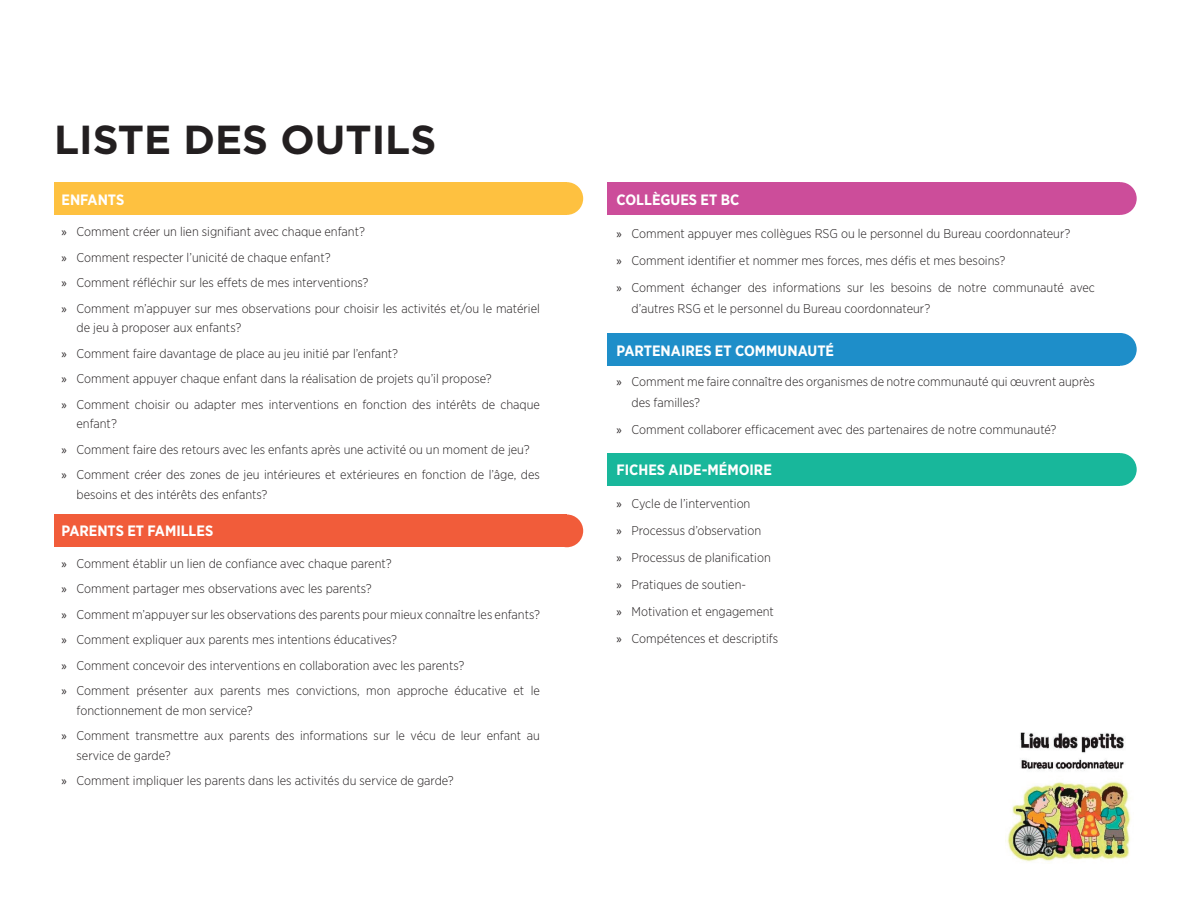
<style>
.page{position:relative;width:1188px;height:918px;background:#fff}
.page>*{position:absolute;margin:0;border:0;box-sizing:border-box;transform-origin:0 0}
.t1{font:700 40.5px "Gotham";color:#231f20}
.t2{font:700 15px "Gotham Narrow";color:#fff}
.t3{font:300 12.75px/19.5px "Gotham Narrow";color:#231f20}
.s1{font-family:"Myriad Pro";font-weight:400}
</style>
<div class="page">
<div style="left:550px;top:182px;width:33px;height:33px;background:#fec140;border-radius:50%"></div>
<div style="left:54px;top:182px;width:513px;height:33px;background:#fec140"></div>
<div style="left:550px;top:514px;width:33px;height:33px;background:#f15c3a;border-radius:50%"></div>
<div style="left:54px;top:514px;width:513px;height:33px;background:#f15c3a"></div>
<div style="left:1104px;top:182px;width:33px;height:33px;background:#cc4d9a;border-radius:50%"></div>
<div style="left:608px;top:182px;width:512px;height:33px;background:#cc4d9a"></div>
<div style="left:1104px;top:453px;width:33px;height:33px;background:#18b79b;border-radius:50%"></div>
<div style="left:608px;top:453px;width:512px;height:33px;background:#18b79b"></div>
<div style="left:1104px;top:333px;width:33px;height:33px;background:#1e8ec9;border-radius:50%"></div>
<div style="left:608px;top:333px;width:512px;height:33px;background:#1e8ec9"></div>
<img style="left:1007px;top:732px;width:124px;height:130px">
<p class="t1" style="left:54px;top:113px;width:384px">LISTE DES OUTILS</p>
<p class="t2" style="left:62px;top:190px;width:64px">ENFANTS</p>
<p class="t3" style="left:62px;top:222px;width:305px"><span class="s1">»</span> Comment créer un lien signifiant avec chaque enfant?</p>
<p class="t3" style="left:62px;top:247px;width:271px"><span class="s1">»</span> Comment respecter l’unicité de chaque enfant?</p>
<p class="t3" style="left:62px;top:273px;width:308px"><span class="s1">»</span> Comment réfléchir sur les effets de mes interventions?</p>
<p class="t3" style="left:76px;top:298px;width:465px;text-indent:-15px"><span class="s1">»</span> Comment m’appuyer sur mes observations pour choisir les activités et/ou le matériel de jeu à proposer aux enfants?</p>
<p class="t3" style="left:62px;top:343px;width:338px"><span class="s1">»</span> Comment faire davantage de place au jeu initié par l’enfant?</p>
<p class="t3" style="left:62px;top:369px;width:432px"><span class="s1">»</span> Comment appuyer chaque enfant dans la réalisation de projets qu’il propose?</p>
<p class="t3" style="left:76px;top:394px;width:465px;text-indent:-15px"><span class="s1">»</span> Comment choisir ou adapter mes interventions en fonction des intérêts de chaque enfant?</p>
<p class="t3" style="left:62px;top:439px;width:470px"><span class="s1">»</span> Comment faire des retours avec les enfants après une activité ou un moment de jeu?</p>
<p class="t3" style="left:76px;top:465px;width:465px;text-indent:-15px"><span class="s1">»</span> Comment créer des zones de jeu intérieures et extérieures en fonction de l’âge, des besoins et des intérêts des enfants?</p>
<p class="t2" style="left:62px;top:521px;width:153px">PARENTS ET FAMILLES</p>
<p class="t3" style="left:62px;top:553px;width:332px"><span class="s1">»</span> Comment établir un lien de confiance avec chaque parent?</p>
<p class="t3" style="left:62px;top:579px;width:312px"><span class="s1">»</span> Comment partager mes observations avec les parents?</p>
<p class="t3" style="left:62px;top:604px;width:480px"><span class="s1">»</span> Comment m’appuyer sur les observations des parents pour mieux connaître les enfants?</p>
<p class="t3" style="left:62px;top:630px;width:337px"><span class="s1">»</span> Comment expliquer aux parents mes intentions éducatives?</p>
<p class="t3" style="left:62px;top:655px;width:404px"><span class="s1">»</span> Comment concevoir des interventions en collaboration avec les parents?</p>
<p class="t3" style="left:76px;top:681px;width:465px;text-indent:-15px"><span class="s1">»</span> Comment présenter aux parents mes convictions, mon approche éducative et le fonctionnement de mon service?</p>
<p class="t3" style="left:76px;top:726px;width:465px;text-indent:-15px"><span class="s1">»</span> Comment transmettre aux parents des informations sur le vécu de leur enfant au service de garde?</p>
<p class="t3" style="left:62px;top:771px;width:394px"><span class="s1">»</span> Comment impliquer les parents dans les activités du service de garde?</p>
<p class="t2" style="left:616px;top:190px;width:124px">COLLÈGUES ET BC</p>
<p class="t3" style="left:616px;top:223px;width:455px"><span class="s1">»</span> Comment appuyer mes collègues RSG ou le personnel du Bureau coordonnateur?</p>
<p class="t3" style="left:616px;top:250px;width:390px"><span class="s1">»</span> Comment identifier et nommer mes forces, mes défis et mes besoins?</p>
<p class="t3" style="left:632px;top:276px;width:465px;line-height:21px;text-indent:-15px"><span class="s1">»</span> Comment échanger des informations sur les besoins de notre communauté avec d’autres RSG et le personnel du Bureau coordonnateur?</p>
<p class="t2" style="left:616px;top:341px;width:219px">PARTENAIRES ET COMMUNAUTÉ</p>
<p class="t3" style="left:632px;top:371px;width:465px;line-height:21px;text-indent:-15px"><span class="s1">»</span> Comment me faire connaître des organismes de notre communauté qui œuvrent auprès des familles?</p>
<p class="t3" style="left:616px;top:420px;width:441px"><span class="s1">»</span> Comment collaborer efficacement avec des partenaires de notre communauté?</p>
<p class="t2" style="left:616px;top:460px;width:157px">FICHES AIDE-MÉMOIRE</p>
<p class="t3" style="left:616px;top:493px;width:135px"><span class="s1">»</span> Cycle de l’intervention</p>
<p class="t3" style="left:616px;top:520px;width:146px"><span class="s1">»</span> Processus d’observation</p>
<p class="t3" style="left:616px;top:547px;width:156px"><span class="s1">»</span> Processus de planification</p>
<p class="t3" style="left:616px;top:574px;width:131px"><span class="s1">»</span> Pratiques de soutien-</p>
<p class="t3" style="left:616px;top:601px;width:159px"><span class="s1">»</span> Motivation et engagement</p>
<p class="t3" style="left:616px;top:628px;width:163px"><span class="s1">»</span> Compétences et descriptifs</p>
</div>
